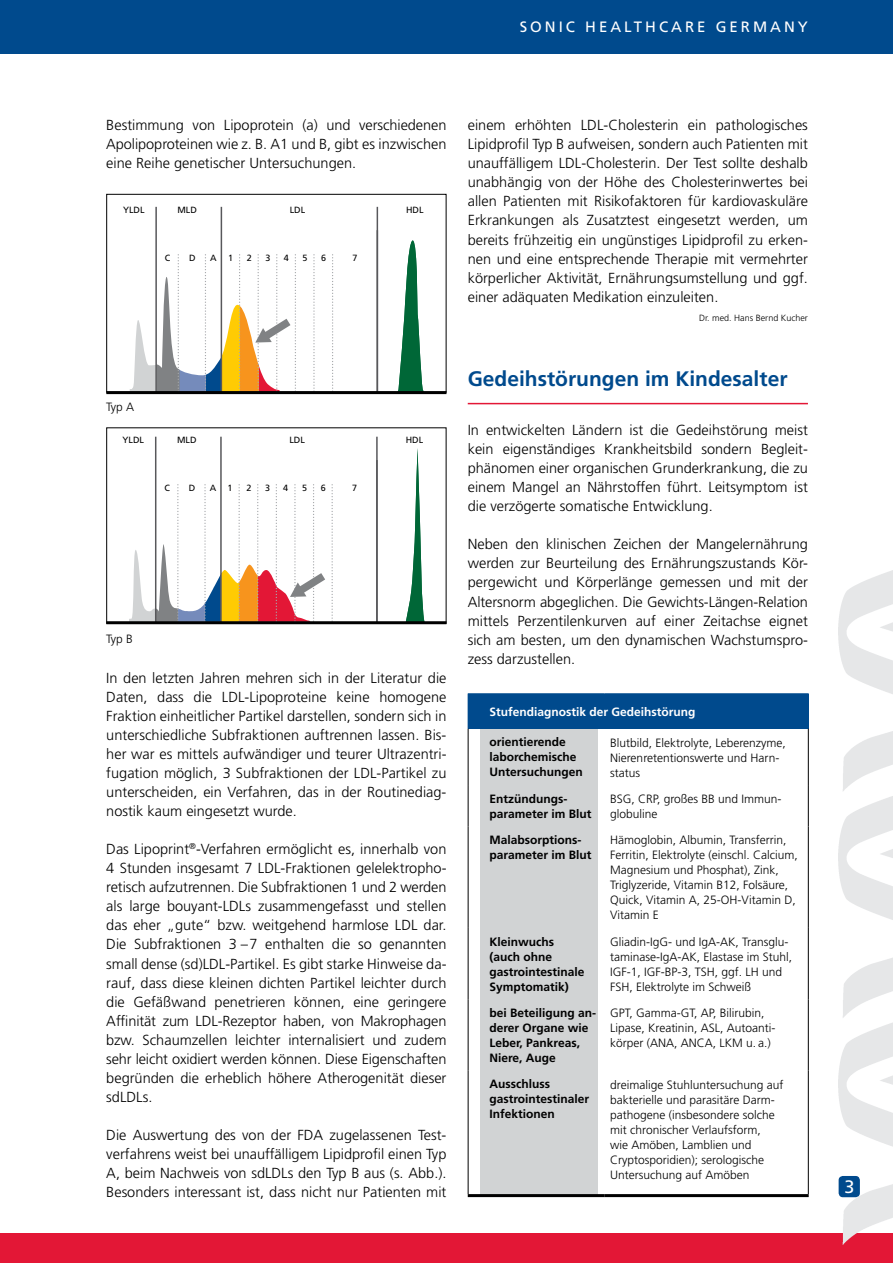
<style>
.page{position:relative;width:893px;height:1263px;background:#fff}
.page>*{position:absolute;margin:0;border:0;box-sizing:border-box;transform-origin:0 0}
.t1{font:700 21px "Frutiger";color:#004a8d}
.t2{font:18px "Frutiger";color:#fff}
.t3{font:15px "Frutiger";letter-spacing:.2em;color:#fff}
.t4{font:300 14.55px/19px "Frutiger";color:#000;text-align:justify}
.t5{font:300 12px/15px "Frutiger";color:#000}
.t6{font:700 12px/15px "Frutiger";color:#000}
.t7{font:700 12px "Frutiger";color:#fff}
.t8{font:9px "Frutiger";color:#000}
.t9{font:300 9px "Frutiger";color:#000}
</style>
<div class="page">
<hr style="left:468px;top:403px;width:340px;height:1px;background:#e31736">
<svg style="left:206px;top:348px;width:15px;height:43px"></svg>
<svg style="left:180px;top:370px;width:25px;height:21px"></svg>
<svg style="left:130px;top:320px;width:25px;height:71px"></svg>
<svg style="left:222px;top:302px;width:17px;height:89px;fill:#ffcb03"></svg>
<svg style="left:240px;top:302px;width:15px;height:89px"></svg>
<svg style="left:398px;top:240px;width:26px;height:151px"></svg>
<svg style="left:157px;top:254px;width:23px;height:137px"></svg>
<svg style="left:205px;top:254px;width:1px;height:137px"></svg>
<svg style="left:239px;top:254px;width:1px;height:137px"></svg>
<svg style="left:313px;top:254px;width:2px;height:137px"></svg>
<svg style="left:332px;top:254px;width:1px;height:137px"></svg>
<hr style="left:155px;top:207px;width:2px;height:185px;background:#58585b">
<hr style="left:221px;top:207px;width:1px;height:185px;background:#58585b">
<hr style="left:377px;top:207px;width:1px;height:185px;background:#58585b">
<svg style="left:255px;top:254px;width:41px;height:137px"></svg>
<div style="left:106px;top:194px;width:340px;height:199px;border:1px solid #000"></div>
<hr style="left:106px;top:391px;width:340px;height:3px;background:#000">
<svg style="left:129px;top:550px;width:26px;height:71px"></svg>
<svg style="left:156px;top:544px;width:23px;height:77px"></svg>
<svg style="left:178px;top:594px;width:26px;height:27px"></svg>
<svg style="left:206px;top:576px;width:14px;height:45px"></svg>
<svg style="left:222px;top:567px;width:17px;height:54px"></svg>
<div style="left:240px;top:563px;width:19px;height:59px;background:#f7941d"></div>
<svg style="left:258px;top:563px;width:32px;height:58px;fill:#e31736"></svg>
<svg style="left:406px;top:448px;width:18px;height:173px"></svg>
<hr style="left:155px;top:437px;width:1px;height:185px;background:#58585b">
<svg style="left:177px;top:484px;width:1px;height:137px"></svg>
<svg style="left:204px;top:484px;width:2px;height:137px"></svg>
<svg style="left:239px;top:484px;width:1px;height:137px"></svg>
<svg style="left:257px;top:484px;width:1px;height:137px"></svg>
<svg style="left:276px;top:484px;width:1px;height:137px"></svg>
<hr style="left:220px;top:437px;width:2px;height:185px;background:#58585b">
<hr style="left:376px;top:437px;width:2px;height:185px;background:#58585b">
<svg style="left:290px;top:484px;width:43px;height:137px"></svg>
<hr style="left:106px;top:621px;width:340px;height:3px;background:#000">
<div style="left:480px;top:722px;width:118px;height:474px;background:#d1d3d4"></div>
<div style="left:468px;top:694px;width:340px;height:35px;background:#004a8d"></div>
<hr style="left:468px;top:729px;width:1px;height:56px;background:#000">
<hr style="left:808px;top:729px;width:1px;height:56px;background:#000">
<hr style="left:468px;top:785px;width:1px;height:41px;background:#000">
<hr style="left:808px;top:785px;width:1px;height:41px;background:#000">
<hr style="left:468px;top:826px;width:1px;height:102px;background:#000">
<hr style="left:808px;top:826px;width:1px;height:102px;background:#000">
<hr style="left:468px;top:928px;width:1px;height:71px;background:#000">
<hr style="left:808px;top:928px;width:1px;height:71px;background:#000">
<hr style="left:468px;top:999px;width:1px;height:72px;background:#000">
<hr style="left:808px;top:999px;width:1px;height:72px;background:#000">
<hr style="left:468px;top:1071px;width:1px;height:123px;background:#000">
<hr style="left:808px;top:1071px;width:1px;height:123px;background:#000">
<hr style="left:468px;top:1194px;width:136px;height:3px;background:#000">
<hr style="left:604px;top:1194px;width:205px;height:3px;background:#000">
<hr style="left:468px;top:693px;width:136px;height:1px;background:#004a8d">
<hr style="left:604px;top:693px;width:205px;height:1px;background:#004a8d">
<hr style="left:808px;top:694px;width:1px;height:35px;background:#004a8d">
<div style="left:0;top:0;width:893px;height:53px;background:#004a8d"></div>
<div style="left:0;top:1233px;width:893px;height:30px;background:#e31736"></div>
<img style="left:839px;top:570px;width:54px;height:674px">
<div style="left:839px;top:1176px;width:21px;height:21px;background:#004a8d;border-radius:4px"></div>
<p class="t3" style="left:520px;top:18px;width:290px">SONIC HEALTH CARE GER MAN Y</p>
<p class="t4" style="left:106px;top:116px;width:342px">Bestimmung von Lipoprotein (a) und verschiedenen Apolipoproteinen wie z. B. A1 und B, gibt es inzwischen eine Reihe genetischer Untersuchungen.</p>
<p class="t8" style="left:123px;top:204px;width:23px">YLDL</p>
<p class="t8" style="left:177px;top:204px;width:21px">MLD</p>
<p class="t8" style="left:290px;top:204px;width:17px">LDL</p>
<p class="t8" style="left:406px;top:204px;width:19px">HDL</p>
<p class="t8" style="left:165px;top:252px;width:7px">C</p>
<p class="t8" style="left:189px;top:252px;width:8px">D</p>
<p class="t8" style="left:210px;top:252px;width:8px">A</p>
<p class="t8" style="left:228px;top:252px;width:7px">1</p>
<p class="t8" style="left:247px;top:252px;width:7px">2</p>
<p class="t8" style="left:266px;top:252px;width:7px">3</p>
<p class="t8" style="left:284px;top:252px;width:7px">4</p>
<p class="t8" style="left:302px;top:252px;width:7px">5</p>
<p class="t8" style="left:321px;top:252px;width:7px">6</p>
<p class="t8" style="left:353px;top:252px;width:7px">7</p>
<p class="t5" style="left:106px;top:400px;width:30px">Typ A</p>
<p class="t8" style="left:123px;top:434px;width:23px">YLDL</p>
<p class="t8" style="left:177px;top:434px;width:21px">MLD</p>
<p class="t8" style="left:289px;top:434px;width:17px">LDL</p>
<p class="t8" style="left:406px;top:434px;width:19px">HDL</p>
<p class="t8" style="left:164px;top:482px;width:7px">C</p>
<p class="t8" style="left:189px;top:482px;width:8px">D</p>
<p class="t8" style="left:210px;top:482px;width:8px">A</p>
<p class="t8" style="left:228px;top:482px;width:7px">1</p>
<p class="t8" style="left:246px;top:482px;width:7px">2</p>
<p class="t8" style="left:265px;top:482px;width:7px">3</p>
<p class="t8" style="left:283px;top:482px;width:7px">4</p>
<p class="t8" style="left:302px;top:482px;width:7px">5</p>
<p class="t8" style="left:321px;top:482px;width:7px">6</p>
<p class="t8" style="left:352px;top:482px;width:7px">7</p>
<p class="t5" style="left:106px;top:632px;width:28px">Typ B</p>
<p class="t4" style="left:106px;top:668px;width:342px">In den letzten Jahren mehren sich in der Literatur die Daten, dass die LDL-Lipoproteine keine homogene Fraktion einheitlicher Partikel darstellen, sondern sich in unterschiedliche Subfraktionen auftrennen lassen. Bis&shy;her war es mittels aufwändiger und teurer Ultrazentri&shy;fugation möglich, 3 Subfraktionen der LDL-Partikel zu unterscheiden, ein Verfahren, das in der Routinediag&shy;nostik kaum eingesetzt wurde.</p>
<p class="t4" style="left:106px;top:840px;width:342px">Das Lipoprint<sup>®</sup>-Verfahren ermöglicht es, innerhalb von 4 Stunden insgesamt 7 LDL-Fraktionen gelelektropho&shy;retisch aufzutrennen. Die Subfraktionen 1 und 2 werden als large bouyant-LDLs zusammengefasst und stellen das eher „gute“ bzw. weitgehend harmlose LDL dar.<br>Die Subfraktionen 3 –7 enthalten die so genannten small dense (sd)LDL-Partikel. Es gibt starke Hinweise da&shy;rauf, dass diese kleinen dichten Partikel leichter durch die Gefäßwand penetrieren können, eine geringere Affinität zum LDL-Rezeptor haben, von Makrophagen bzw. Schaumzellen leichter internalisiert und zudem sehr leicht oxidiert werden können. Diese Eigenschaften begründen die erheblich höhere Atherogenität dieser sdLDLs.</p>
<p class="t4" style="left:106px;top:1125px;width:342px">Die Auswertung des von der FDA zugelassenen Test&shy;verfahrens weist bei unauffälligem Lipidprofil einen Typ A, beim Nachweis von sdLDLs den Typ B aus (s. Abb.).<br>Besonders interessant ist, dass nicht nur Patienten mit</p>
<p class="t4" style="left:468px;top:116px;width:342px">einem erhöhten LDL-Cholesterin ein pathologisches Lipidprofil Typ B aufweisen, sondern auch Patienten mit unauffälligem LDL-Cholesterin. Der Test sollte deshalb unabhängig von der Höhe des Cholesterinwertes bei allen Patienten mit Risikofaktoren für kardiovaskuläre Erkrankungen als Zusatztest eingesetzt werden, um bereits frühzeitig ein ungünstiges Lipidprofil zu erken&shy;nen und eine entsprechende Therapie mit vermehrter körperlicher Aktivität, Ernährungsumstellung und ggf. einer adäquaten Medikation einzuleiten.</p>
<p class="t9" style="left:699px;top:313px;width:110px">Dr. med. Hans Bernd Kucher</p>
<h1 class="t1" style="left:468px;top:366px;width:321px">Gedeihstörungen im Kindesalter</h1>
<p class="t4" style="left:468px;top:421px;width:342px">In entwickelten Ländern ist die Gedeihstörung meist kein eigenständiges Krankheitsbild sondern Begleit&shy;phänomen einer organischen Grunderkrankung, die zu einem Mangel an Nährstoffen führt. Leitsymptom ist die verzögerte somatische Entwicklung.</p>
<p class="t4" style="left:468px;top:535px;width:342px">Neben den klinischen Zeichen der Mangelernährung werden zur Beurteilung des Ernährungszustands Kör&shy;pergewicht und Körperlänge gemessen und mit der Altersnorm abgeglichen. Die Gewichts-Längen-Relation mittels Perzentilenkurven auf einer Zeitachse eignet sich am besten, um den dynamischen Wachstumspro&shy;zess darzustellen.</p>
<p class="t7" style="left:489px;top:705px;width:208px">Stufendiagnostik der Gedeihstörung</p>
<p class="t6" style="left:489px;top:735px;width:95px">orientierende laborchemische<br>Untersuchungen</p>
<p class="t5" style="left:610px;top:735px;width:177px">Blutbild, Elektrolyte, Leberenzyme,<br>Nierenretentionswerte und Harn&shy;status</p>
<p class="t6" style="left:489px;top:791px;width:104px">Entzündungs&shy;parameter im Blut</p>
<p class="t5" style="left:610px;top:791px;width:173px">BSG, CRP, großes BB und Immun&shy;globuline</p>
<p class="t6" style="left:489px;top:833px;width:104px">Malabsorptions&shy;parameter im Blut</p>
<p class="t5" style="left:610px;top:833px;width:189px">Hämoglobin, Albumin, Transferrin,<br>Ferritin, Elektrolyte (einschl. Calcium,<br>Magnesium und Phosphat), Zink,<br>Triglyzeride, Vitamin B12, Folsäure,<br>Quick, Vitamin A, 25-OH-Vitamin D,<br>Vitamin E</p>
<p class="t6" style="left:489px;top:934px;width:97px">Kleinwuchs (auch ohne gastrointestinale<br>Symptomatik)</p>
<p class="t5" style="left:610px;top:934px;width:184px">Gliadin-IgG- und IgA-AK, Transglu&shy;taminase-IgA-AK, Elastase im Stuhl, IGF-1, IGF-BP-3, TSH, ggf. LH und FSH, Elektrolyte im Schweiß</p>
<p class="t6" style="left:489px;top:1005px;width:108px">bei Beteiligung an&shy;derer Organe wie<br>Leber, Pankreas,<br>Niere, Auge</p>
<p class="t5" style="left:610px;top:1006px;width:167px">GPT, Gamma-GT, AP, Bilirubin,<br>Lipase, Kreatinin, ASL, Autoanti&shy;körper (ANA, ANCA, LKM u. a.)</p>
<p class="t6" style="left:489px;top:1077px;width:101px">Ausschluss gastrointestinaler<br>Infektionen</p>
<p class="t5" style="left:610px;top:1077px;width:175px">dreimalige Stuhluntersuchung auf bakterielle und parasitäre Darm&shy;pathogene (insbesondere solche mit chronischer Verlaufsform,<br>wie Amöben, Lamblien und<br>Cryptosporidien); serologische<br>Untersuchung auf Amöben</p>
<p class="t2" style="left:844px;top:1176px;width:12px">3</p>
</div>
